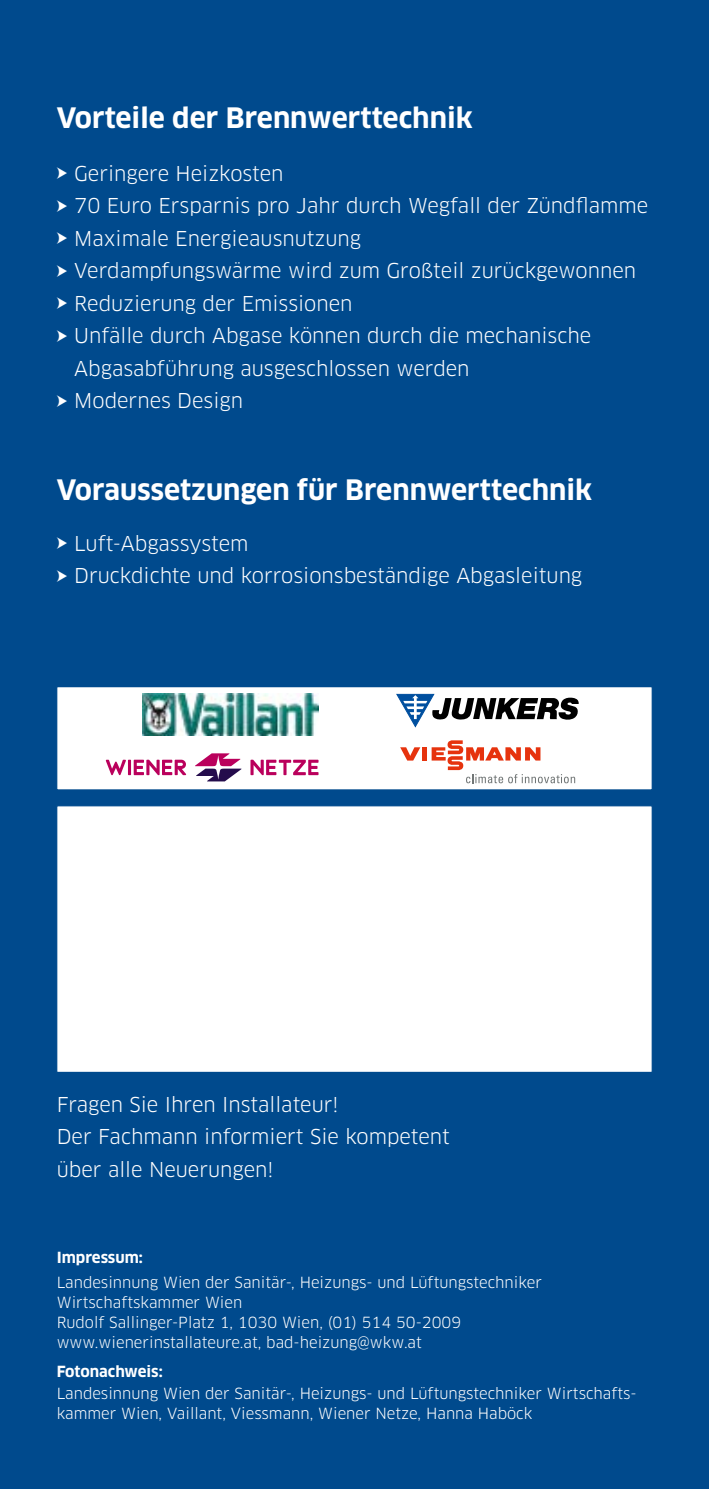
<style>
.page{position:relative;width:709px;height:1489px;background:#fff}
.page>*{position:absolute;margin:0;border:0;box-sizing:border-box;transform-origin:0 0}
.t1{font:700 27.5px "Clan OT";color:#fff}
.t2{font:20px/32.5px "Clan OT";color:#fff}
.t3{font:15px/20px "Clan OT";color:#fff}
.t4{font:700 15px "Clan OT";color:#fff}
.s1{font-family:"Arrow Matic";font-size:14px}
</style>
<div class="page">
<div style="left:0;top:0;width:709px;height:1488px;background:#004a8d"></div>
<div style="left:56px;top:805px;width:597px;height:267px;background:#fff;border:1px solid #004a8d"></div>
<div style="left:56px;top:686px;width:597px;height:104px;background:#fff;border:1px solid #004a8d"></div>
<svg style="left:195px;top:753px;width:46px;height:28px"></svg>
<svg style="left:250px;top:759px;width:68px;height:16px"></svg>
<hr style="left:128px;top:759px;width:3px;height:16px;background:#ba005c">
<svg style="left:134px;top:759px;width:52px;height:16px"></svg>
<svg style="left:106px;top:759px;width:20px;height:16px"></svg>
<img style="left:143px;top:693px;width:175px;height:42px">
<svg style="left:397px;top:694px;width:181px;height:32px"></svg>
<div style="left:422px;top:747px;width:5px;height:13px;background:#e6330e"></div>
<svg style="left:400px;top:747px;width:20px;height:13px"></svg>
<svg style="left:431px;top:740px;width:144px;height:43px"></svg>
<h1 class="t1" style="left:57px;top:102px;width:417px">Vorteile der Brennwerttechnik</h1>
<p class="t2" style="left:57px;top:157px;width:228px"><span class="s1">É</span> Geringere Heizkosten</p>
<p class="t2" style="left:57px;top:189px;width:593px"><span class="s1">É</span> 70 Euro Ersparnis pro Jahr durch Wegfall der Zündflamme</p>
<p class="t2" style="left:57px;top:222px;width:306px"><span class="s1">É</span> Maximale Energieausnutzung</p>
<p class="t2" style="left:57px;top:254px;width:581px"><span class="s1">É</span> Verdampfungswärme wird zum Großteil zurückgewonnen</p>
<p class="t2" style="left:57px;top:287px;width:297px"><span class="s1">É</span> Reduzierung der Emissionen</p>
<p class="t2" style="left:57px;top:319px;width:536px"><span class="s1">É</span> Unfälle durch Abgase können durch die mechanische</p>
<p class="t2" style="left:74px;top:352px;width:397px">Abgasabführung ausgeschlossen werden</p>
<p class="t2" style="left:57px;top:384px;width:188px"><span class="s1">É</span> Modernes Design</p>
<h1 class="t1" style="left:57px;top:473px;width:537px">Voraussetzungen für Brennwerttechnik</h1>
<p class="t2" style="left:57px;top:527px;width:527px"><span class="s1">É</span> Luft-Abgassystem<br><span class="s1">É</span> Druckdichte und korrosionsbeständige Abgasleitung</p>
<p class="t2" style="left:57px;top:1087px;width:394px">Fragen Sie Ihren Installateur!<br>Der Fachmann informiert Sie kompetent über alle Neuerungen!</p>
<p class="t4" style="left:57px;top:1248px;width:88px">Impressum:</p>
<p class="t3" style="left:57px;top:1272px;width:487px">Landesinnung Wien der Sanitär-, Heizungs- und Lüftungstechniker Wirtschaftskammer Wien<br>Rudolf Sallinger-Platz 1, 1030 Wien, (01) 514 50-2009 www.wienerinstallateure.at, bad-heizung@wkw.at</p>
<p class="t3" style="left:57px;top:1383px;width:581px">Landesinnung Wien der Sanitär-, Heizungs- und Lüftungstechniker Wirtschafts&shy;kammer Wien, Vaillant, Viessmann, Wiener Netze, Hanna Haböck</p>
<p class="t4" style="left:57px;top:1362px;width:107px">Fotonachweis:</p>
</div>
